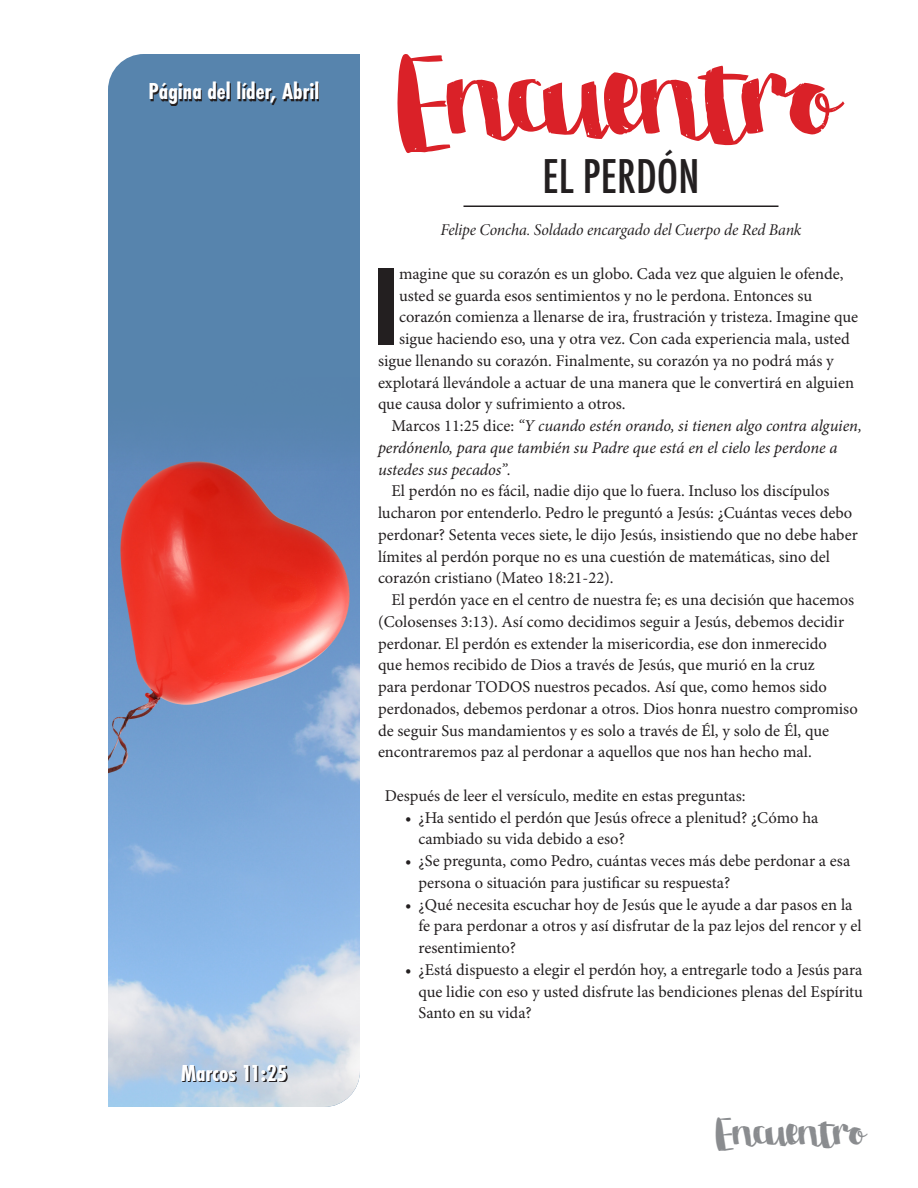
<style>
.page{position:relative;width:918px;height:1188px;background:#fff}
.page>*{position:absolute;margin:0;border:0;box-sizing:border-box;transform-origin:0 0}
.t1{font:700 114.3px "Futura PT Cond";color:#231f20}
.t2{font:48px "Stella";color:#8a8c8f}
.t3{font:500 condensed 45px "Futura";color:#231f20}
.t4{font:700 24px "Futura PT Cond";color:#fff}
.t5{font:16.5px/21.8px "Minion Pro";color:#231f20}
.t6{font:italic 16.5px/21.8px "Minion Pro";letter-spacing:-.005em;color:#231f20}
.t7{font:16.5px "Minion Pro It Subh";letter-spacing:-.005em;color:#231f20}
.s1{font-style:normal}
</style>
<div class="page">
<svg style="left:397px;top:54px;width:448px;height:99px"></svg>
<div style="left:108px;top:54px;width:252px;height:318px;background:#5784ad"></div>
<img style="left:108px;top:372px;width:252px;height:735px">
<hr style="left:464px;top:206px;width:314px;height:1px;background:#231f20">
<svg style="left:182px;top:1066px;width:105px;height:16px;background:#78828f"></svg>
<svg style="left:151px;top:83px;width:168px;height:23px;background:#45617d"></svg>
<p class="t4" style="left:149px;top:77px;width:172px">Página del líder, Abril</p>
<p class="t4" style="left:181px;top:1059px;width:108px">Marcos 11:25</p>
<p class="t3" style="left:542px;top:148px;width:159px">EL PERDÓN</p>
<p class="t7" style="left:441px;top:219px;width:362px">Felipe Concha. Soldado encargado del Cuerpo de Red Bank</p>
<p class="t1" style="left:372px;top:240px;width:28px">I</p>
<p class="t5" style="left:399px;top:264px;width:446px">magine que su corazón es un globo. Cada vez que alguien le ofende,</p>
<p class="t5" style="left:399px;top:285px;width:415px">usted se guarda esos sentimientos y no le perdona. Entonces su</p>
<p class="t5" style="left:399px;top:307px;width:461px">corazón comienza a llenarse de ira, frustración y tristeza. Imagine que</p>
<p class="t5" style="left:399px;top:329px;width:452px">sigue haciendo eso, una y otra vez. Con cada experiencia mala, usted</p>
<p class="t5" style="left:378px;top:351px;width:457px">sigue llenando su corazón. Finalmente, su corazón ya no podrá más y</p>
<p class="t5" style="left:378px;top:372px;width:478px">explotará llevándole a actuar de una manera que le convertirá en alguien</p>
<p class="t5" style="left:378px;top:394px;width:249px">que causa dolor y sufrimiento a otros.</p>
<p class="t6" style="left:378px;top:415px;width:485px;text-indent:14px"><span class="s1">Marcos 11:25 dice:</span> “Y cuando estén orando, si tienen algo contra alguien, perdónenlo, para que también su Padre que está en el cielo les perdone a ustedes sus pecados”.</p>
<p class="t5" style="left:378px;top:481px;width:481px;text-indent:14px">El perdón no es fácil, nadie dijo que lo fuera. Incluso los discípulos lucharon por entenderlo. Pedro le preguntó a Jesús: ¿Cuántas veces debo perdonar? Setenta veces siete, le dijo Jesús, insistiendo que no debe haber límites al perdón porque no es una cuestión de matemáticas, sino del corazón cristiano (Mateo 18:21-22).</p>
<p class="t5" style="left:378px;top:590px;width:481px;text-indent:14px">El perdón yace en el centro de nuestra fe; es una decisión que hacemos (Colosenses 3:13). Así como decidimos seguir a Jesús, debemos decidir perdonar. El perdón es extender la misericordia, ese don inmerecido<br>que hemos recibido de Dios a través de Jesús, que murió en la cruz<br>para perdonar TODOS nuestros pecados. Así que, como hemos sido perdonados, debemos perdonar a otros. Dios honra nuestro compromiso de seguir Sus mandamientos y es solo a través de Él, y solo de Él, que encontraremos paz al perdonar a aquellos que nos han hecho mal.</p>
<p class="t5" style="left:385px;top:786px;width:362px">Después de leer el versículo, medite en estas preguntas:</p>
<p class="t5" style="left:418px;top:807px;width:401px;text-indent:-14px">• ¿Ha sentido el perdón que Jesús ofrece a plenitud? ¿Cómo ha cambiado su vida debido a eso?</p>
<p class="t5" style="left:418px;top:851px;width:433px;text-indent:-14px">• ¿Se pregunta, como Pedro, cuántas veces más debe perdonar a esa persona o situación para justificar su respuesta?</p>
<p class="t5" style="left:418px;top:894px;width:445px;text-indent:-14px">• ¿Qué necesita escuchar hoy de Jesús que le ayude a dar pasos en la fe para perdonar a otros y así disfrutar de la paz lejos del rencor y el resentimiento?</p>
<p class="t5" style="left:418px;top:960px;width:446px;text-align:justify;text-indent:-14px">• ¿Está dispuesto a elegir el perdón hoy, a entregarle todo a Jesús para que lidie con eso y usted disfrute las bendiciones plenas del Espíritu Santo en su vida?</p>
<p class="t2" style="left:715px;top:1107px;width:151px">Encuentro</p>
</div>
